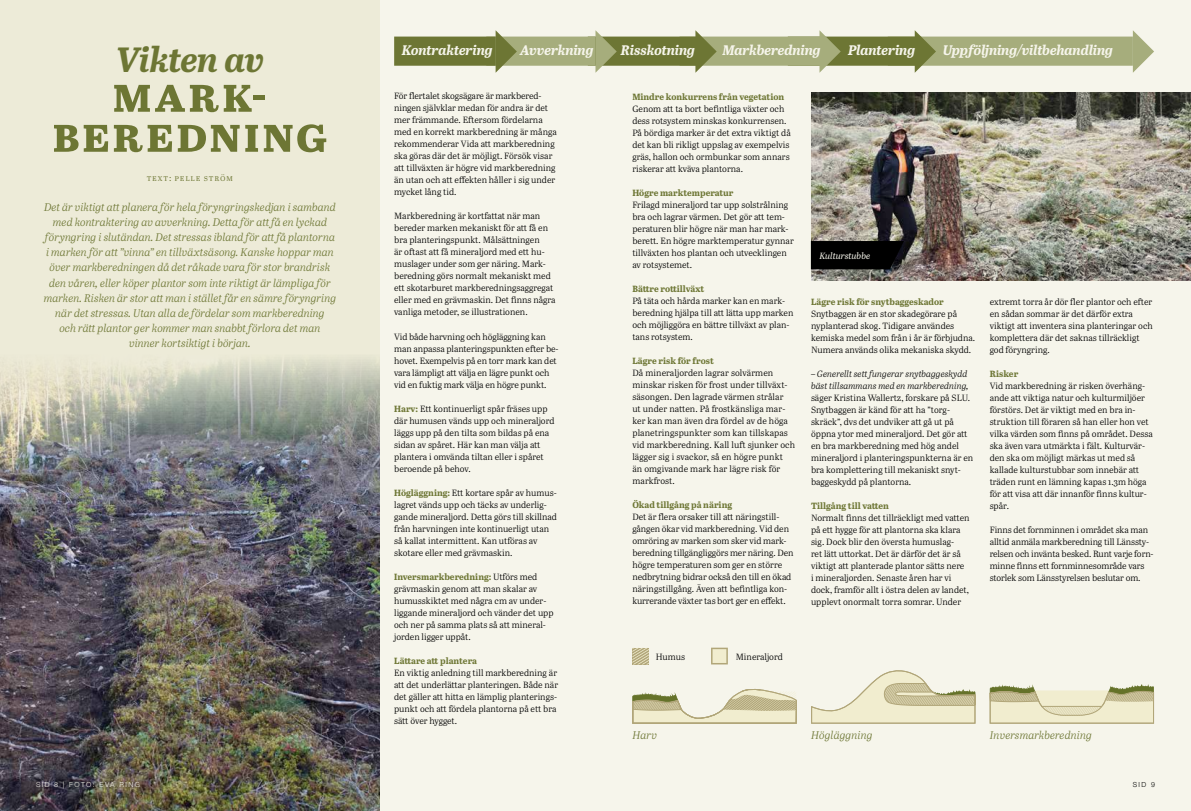
<style>
.page{position:relative;width:1191px;height:811px;background:#fff}
.page>*{position:absolute;margin:0;border:0;box-sizing:border-box;transform-origin:0 0}
.t1{font:700 50px/40px "Abril Text";letter-spacing:.035em;color:#6d7634;text-align:center}
.t2{font:italic 700 35px "Abril Text";letter-spacing:-.02em;color:#6d7634}
.t3{font:italic 700 13.8px "Abril Text";letter-spacing:-.02em;color:#f6f5eb}
.t4{font:italic 11px/15px "Abril Text Lt";letter-spacing:-.01em;color:#6d7634;text-align:center}
.t5{font:9px/12px "Abril Text Lt";color:#000}
.t6{font:700 9px "Abril Text";color:#6d7634}
.t7{font:italic 9px/12px "Abril Text Lt";color:#000}
.t8{font:9px "Abril Text Lt";letter-spacing:.085em;color:#6d7634}
.t9{font:italic 9px "Abril Text";letter-spacing:-.01em;color:#f6f5eb}
.t10{font:300 7px "Helvetica Neue LT Std";letter-spacing:.2em;color:#f6f5eb}
.t11{font:300 7px "Helvetica Neue LT Std";color:#000}
.s1{font-family:"Abril Text";font-weight:700;color:#6d7634}
.s2{font-family:"Abril Text Lt";font-weight:400;color:#000}
</style>
<div class="page">
<div style="left:0;top:0;width:595px;height:811px;background:#f6f5eb"></div>
<div style="left:595px;top:0;width:596px;height:811px;background:#f6f5eb"></div>
<div style="left:0;top:0;width:380px;height:811px;background:#edebd8"></div>
<img style="left:0;top:359px;width:380px;height:452px">
<div style="left:887px;top:37px;width:245px;height:29px;background:#a6ad7c"></div>
<div style="left:788px;top:37px;width:133px;height:29px;background:#6d7634"></div>
<div style="left:679px;top:37px;width:146px;height:29px;background:#a6ad7c"></div>
<div style="left:588px;top:37px;width:110px;height:29px;background:#6d7634"></div>
<div style="left:486px;top:37px;width:109px;height:29px;background:#a6ad7c"></div>
<div style="left:394px;top:37px;width:101px;height:29px;background:#6d7634"></div>
<svg style="left:495px;top:30px;width:22px;height:43px"></svg>
<svg style="left:595px;top:30px;width:22px;height:43px"></svg>
<svg style="left:695px;top:30px;width:21px;height:43px"></svg>
<svg style="left:819px;top:30px;width:21px;height:43px"></svg>
<svg style="left:914px;top:30px;width:22px;height:43px"></svg>
<svg style="left:1132px;top:30px;width:22px;height:43px"></svg>
<img style="left:811px;top:93px;width:380px;height:188px">
<svg style="left:811px;top:241px;width:93px;height:28px;background:#030303"></svg>
<svg style="left:632px;top:648px;width:17px;height:16px"></svg>
<svg style="left:711px;top:647px;width:17px;height:17px"></svg>
<svg style="left:989px;top:684px;width:165px;height:40px;background:#dcd8b7"></svg>
<svg style="left:811px;top:670px;width:165px;height:54px"></svg>
<svg style="left:632px;top:688px;width:165px;height:36px"></svg>
<h2 class="t2" style="left:116px;top:34px;width:150px">Vikten av</h2>
<h1 class="t1" style="left:52px;top:72px;width:277px">mark&shy;beredning</h1>
<p class="t8" style="left:147px;top:172px;width:88px">text: pelle ström</p>
<p class="t4" style="left:44px;top:200px;width:294px">Det är viktigt att planera för hela föryngringskedjan i samband med kontraktering av avverkning. Detta för att få en lyckad föryngring i slutändan. Det stressas ibland för att få plantorna i marken för att ”vinna” en tillväxtsäsong. Kanske hoppar man över markberedningen då det råkade vara för stor brandrisk den våren, eller köper plantor som inte riktigt är lämpliga för marken. Risken är stor att man i stället får en sämre föryngring när det stressas. Utan alla de fördelar som markberedning<br>och rätt plantor ger kommer man snabbt förlora det man vinner kortsiktigt i början.</p>
<p class="t10" style="left:36px;top:780px;width:105px">SID 8 | FOTO: EVA RING</p>
<h3 class="t3" style="left:402px;top:40px;width:93px">Kontraktering</h3>
<h3 class="t3" style="left:520px;top:40px;width:75px">Avverkning</h3>
<h3 class="t3" style="left:621px;top:40px;width:76px">Risskotning</h3>
<h3 class="t3" style="left:722px;top:40px;width:100px">Markberedning</h3>
<h3 class="t3" style="left:848px;top:40px;width:69px">Plantering</h3>
<h3 class="t3" style="left:942px;top:40px;width:172px">Uppföljning/viltbehandling</h3>
<p class="t5" style="left:394px;top:90px;width:164px">För flertalet skogsägare är markbered&shy;ningen självklar medan för andra är det mer främmande. Eftersom fördelarna med en korrekt markberedning är många rekommenderar Vida att markberedning ska göras där det är möjligt. Försök visar att tillväxten är högre vid markberedning än utan och att effekten håller i sig under mycket lång tid.</p>
<p class="t5" style="left:394px;top:210px;width:163px">Markberedning är kortfattat när man bereder marken mekaniskt för att få en bra planteringspunkt. Målsättningen<br>är oftast att få mineraljord med ett hu&shy;muslager under som ger näring. Mark&shy;beredning görs normalt mekaniskt med ett skotarburet markberedningsaggregat eller med en grävmaskin. Det finns några vanliga metoder, se illustrationen.</p>
<p class="t5" style="left:394px;top:330px;width:166px">Vid både harvning och högläggning kan man anpassa planteringspunkten efter be&shy;hovet. Exempelvis på en torr mark kan det vara lämpligt att välja en lägre punkt och vid en fuktig mark välja en högre punkt.</p>
<p class="t5" style="left:394px;top:402px;width:162px"><span class="s1">Harv:</span> Ett kontinuerligt spår fräses upp där humusen vänds upp och mineraljord läggs upp på den tilta som bildas på ena sidan av spåret. Här kan man välja att plantera i omvända tiltan eller i spåret beroende på behov.</p>
<p class="t5" style="left:394px;top:486px;width:164px"><span class="s1">Högläggning:</span> Ett kortare spår av humus&shy;lagret vänds upp och täcks av underlig&shy;gande mineraljord. Detta görs till skillnad från harvningen inte kontinuerligt utan så kallat intermittent. Kan utföras av skotare eller med grävmaskin.</p>
<p class="t6" style="left:394px;top:569px;width:145px">Inversmarkberedning: <span class="s2">Utförs med</span></p>
<p class="t5" style="left:394px;top:582px;width:161px">grävmaskin genom att man skalar av humusskiktet med några cm av under&shy;liggande mineraljord och vänder det upp och ner på samma plats så att mineral&shy;jorden ligger uppåt.</p>
<p class="t6" style="left:394px;top:653px;width:84px">Lättare att plantera</p>
<p class="t5" style="left:394px;top:666px;width:165px">En viktig anledning till markberedning är att det underlättar planteringen. Både när det gäller att hitta en lämplig planterings&shy;punkt och att fördela plantorna på ett bra sätt över hygget.</p>
<p class="t6" style="left:632px;top:90px;width:153px">Mindre konkurrens från vegetation</p>
<p class="t5" style="left:632px;top:102px;width:160px">Genom att ta bort befintliga växter och dess rotsystem minskas konkurrensen.<br>På bördiga marker är det extra viktigt då det kan bli rikligt uppslag av exempelvis gräs, hallon och ormbunkar som annars riskerar att kväva plantorna.</p>
<p class="t6" style="left:632px;top:186px;width:103px">Högre marktemperatur</p>
<p class="t5" style="left:632px;top:198px;width:163px">Frilagd mineraljord tar upp solstrålning bra och lagrar värmen. Det gör att tem&shy;peraturen blir högre när man har mark&shy;berett. En högre marktemperatur gynnar tillväxten hos plantan och utvecklingen av rotsystemet.</p>
<p class="t6" style="left:632px;top:282px;width:74px">Bättre rottillväxt</p>
<p class="t5" style="left:632px;top:294px;width:163px">På täta och hårda marker kan en mark&shy;beredning hjälpa till att lätta upp marken och möjliggöra en bättre tillväxt av plan&shy;tans rotsystem.</p>
<p class="t6" style="left:632px;top:354px;width:83px">Lägre risk för frost</p>
<p class="t5" style="left:632px;top:366px;width:164px">Då mineraljorden lagrar solvärmen minskar risken för frost under tillväxt&shy;säsongen. Den lagrade värmen strålar<br>ut under natten. På frostkänsliga mar&shy;ker kan man även dra fördel av de höga planetringspunkter som kan tillskapas vid markberedning. Kall luft sjunker och lägger sig i svackor, så en högre punkt än omgivande mark har lägre risk för markfrost.</p>
<p class="t6" style="left:632px;top:498px;width:101px">Ökad tillgång på näring</p>
<p class="t5" style="left:632px;top:510px;width:163px">Det är flera orsaker till att näringstill&shy;gången ökar vid markberedning. Vid den omröring av marken som sker vid mark&shy;beredning tillgängliggörs mer näring. Den högre temperaturen som ger en större nedbrytning bidrar också den till en ökad näringstillgång. Även att befintliga kon&shy;kurrerande växter tas bort ger en effekt.</p>
<p class="t9" style="left:819px;top:249px;width:53px">Kulturstubbe</p>
<p class="t6" style="left:811px;top:295px;width:134px">Lägre risk för snytbaggeskador</p>
<p class="t5" style="left:811px;top:307px;width:166px">Snytbaggen är en stor skadegörare på nyplanterad skog. Tidigare användes kemiska medel som från i år är förbjudna.<br>Numera används olika mekaniska skydd.</p>
<p class="t7" style="left:811px;top:367px;width:159px">– Generellt sett fungerar snytbaggeskydd bäst tillsammans med en markberedning,</p>
<p class="t5" style="left:811px;top:391px;width:164px">säger Kristina Wallertz, forskare på SLU.<br>Snytbaggen är känd för att ha ”torg&shy;skräck”, dvs det undviker att gå ut på öppna ytor med mineraljord. Det gör att en bra markberedning med hög andel mineraljord i planteringspunkterna är en bra komplettering till mekaniskt snyt&shy;baggeskydd på plantorna.</p>
<p class="t6" style="left:811px;top:499px;width:80px">Tillgång till vatten</p>
<p class="t5" style="left:811px;top:511px;width:160px">Normalt finns det tillräckligt med vatten på ett hygge för att plantorna ska klara sig. Dock blir den översta humuslag-<br>ret lätt uttorkat. Det är därför det är så viktigt att planterade plantor sätts nere<br>i mineraljorden. Senaste åren har vi dock, framför allt i östra delen av landet, upplevt onormalt torra somrar. Under</p>
<p class="t5" style="left:989px;top:295px;width:164px">extremt torra år dör fler plantor och efter en sådan sommar är det därför extra viktigt att inventera sina planteringar och komplettera där det saknas tillräckligt god föryngring.</p>
<p class="t6" style="left:989px;top:367px;width:30px">Risker</p>
<p class="t5" style="left:989px;top:379px;width:165px">Vid markberedning är risken överhäng&shy;ande att viktiga natur och kulturmiljöer förstörs. Det är viktigt med en bra in&shy;struktion till föraren så han eller hon vet vilka värden som finns på området. Dessa ska även vara utmärkta i fält. Kulturvär&shy;den ska om möjligt märkas ut med så kallade kulturstubbar som innebär att träden runt en lämning kapas 1.3m höga för att visa att där innanför finns kultur&shy;spår.</p>
<p class="t5" style="left:989px;top:523px;width:165px">Finns det fornminnen i området ska man alltid anmäla markberedning till Länssty&shy;relsen och invänta besked. Runt varje forn&shy;minne finns ett fornminnesområde vars storlek som Länsstyrelsen beslutar om.</p>
<p class="t5" style="left:656px;top:651px;width:31px">Humus</p>
<p class="t5" style="left:736px;top:651px;width:48px">Mineraljord</p>
<p class="t4" style="left:632px;top:727px;width:26px">Harv</p>
<p class="t4" style="left:811px;top:727px;width:63px">Högläggning</p>
<p class="t4" style="left:989px;top:727px;width:104px">Inversmarkberedning</p>
<p class="t11" style="left:1132px;top:780px;width:24px">SID 9</p>
</div>
